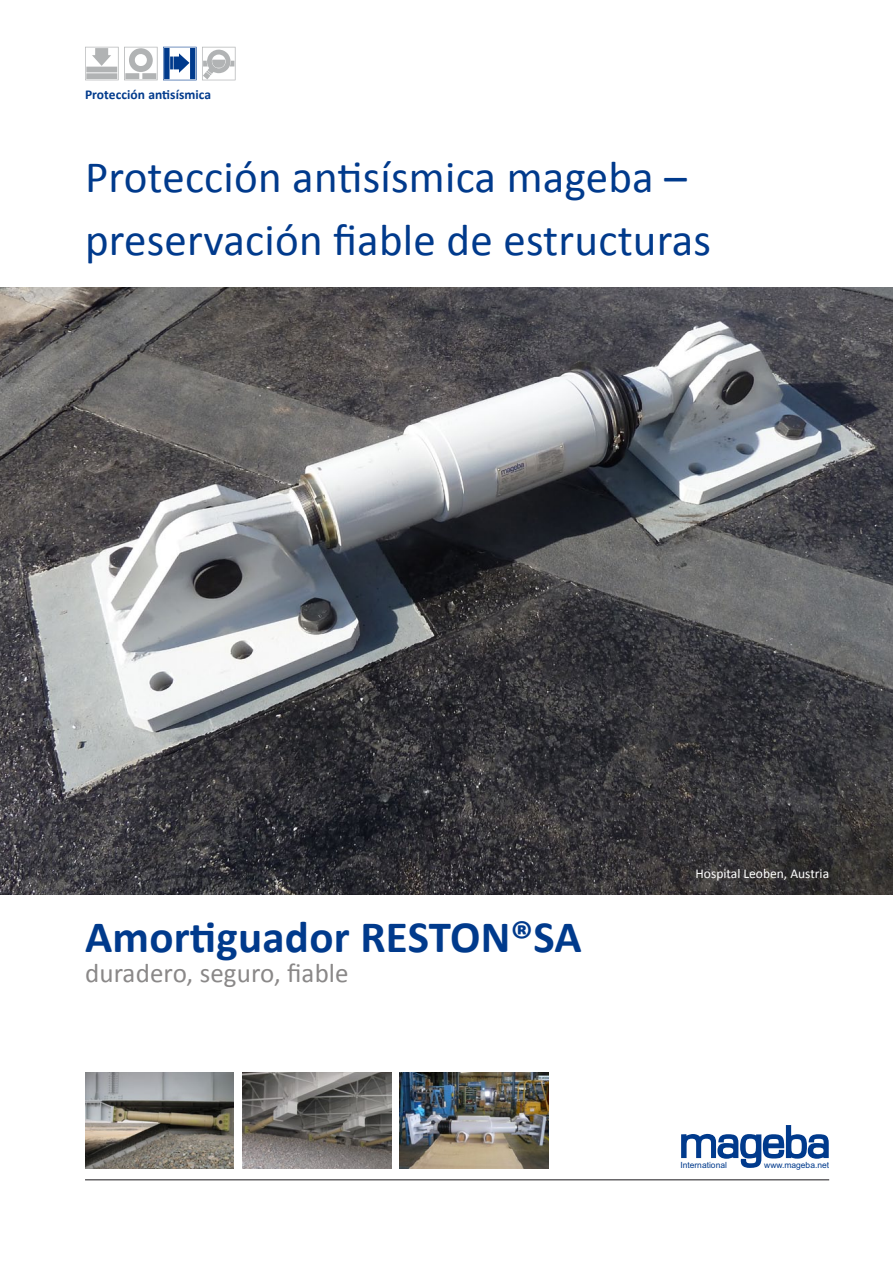
<style>
.page{position:relative;width:893px;height:1263px;background:#fff}
.page>*{position:absolute;margin:0;border:0;box-sizing:border-box;transform-origin:0 0}
.t1{font:45px/63px "Calibri";letter-spacing:.005em;color:#003a8c}
.t2{font:700 45px "Calibri";letter-spacing:.005em;color:#003a8c}
.t3{font:27px "Calibri";letter-spacing:.005em;color:#8a8888}
.t4{font:13.5px "Calibri";color:#fff}
.t5{font:700 13.5px "Calibri";letter-spacing:.005em;color:#003a8c}
.t6{font:8.55px "Arial";color:#003a8c}
</style>
<div class="page">
<hr style="left:85px;top:1179px;width:744px;height:1px;background:#1a171c">
<svg style="left:85px;top:47px;width:151px;height:34px"></svg>
<img style="left:0;top:287px;width:893px;height:608px">
<img style="left:85px;top:1073px;width:149px;height:95px">
<img style="left:400px;top:1073px;width:149px;height:95px">
<img style="left:242px;top:1073px;width:149px;height:95px">
<svg style="left:681px;top:1125px;width:148px;height:43px"></svg>
<p class="t5" style="left:85px;top:86px;width:128px">Protección antisísmica</p>
<p class="t1" style="left:85px;top:146px;width:628px">Protección antisísmica mageba – preservación fiable de estructuras</p>
<p class="t2" style="left:85px;top:908px;width:498px">Amortiguador RESTON®SA</p>
<p class="t3" style="left:85px;top:956px;width:265px">duradero, seguro, fiable</p>
<p class="t4" style="left:695px;top:865px;width:135px">Hospital Leoben, Austria</p>
<p class="t6" style="left:680px;top:1159px;width:48px">International</p>
<p class="t6" style="left:764px;top:1159px;width:66px">www.mageba.net</p>
</div>
